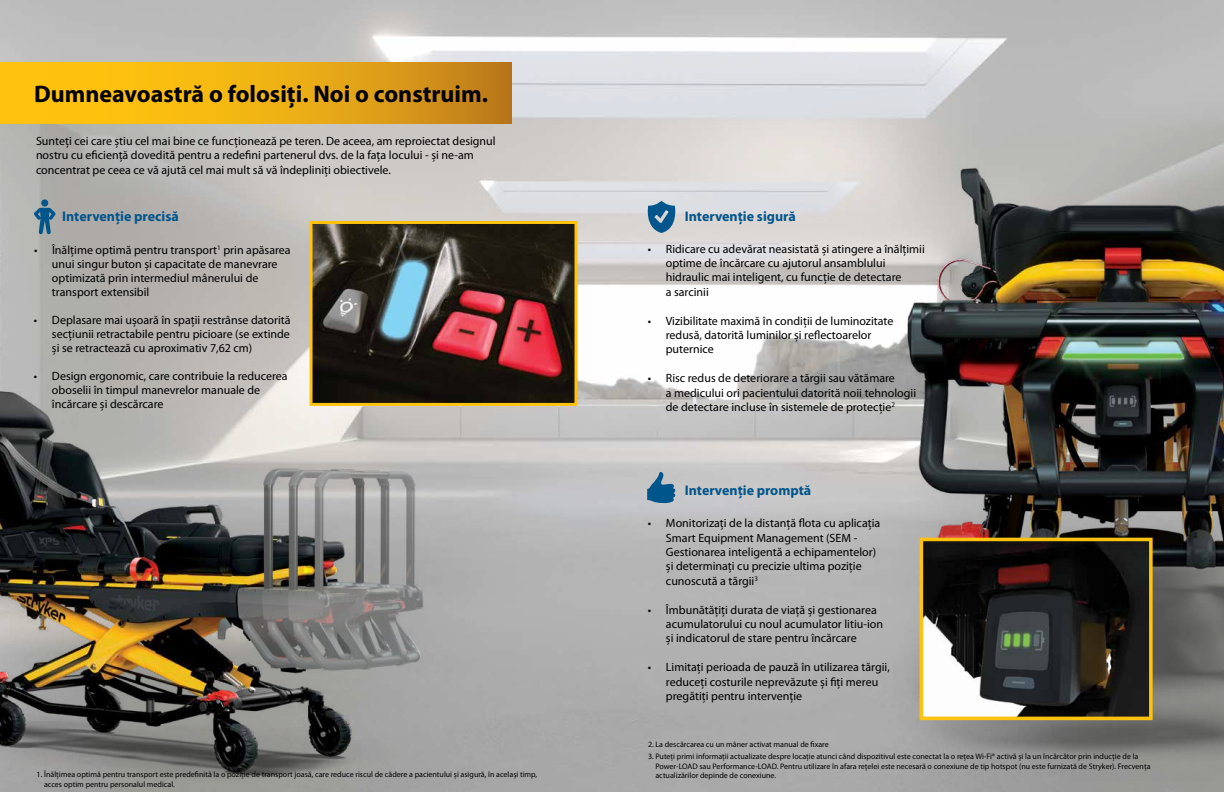
<style>
.page{position:relative;width:1224px;height:792px;background:#fff}
.page>*{position:absolute;margin:0;border:0;box-sizing:border-box;transform-origin:0 0}
.t1{font:700 24px "Myriad Pro";color:#000}
.t2{font:700 14px "Myriad Pro";color:#00558b}
.t3{font:12px/14.4px "Myriad Pro";color:#000}
.t4{font:8px/9.6px "Myriad Pro";color:#000}
</style>
<div class="page">
<img style="left:0;top:0;width:1224px;height:792px">
<img style="left:314px;top:225px;width:260px;height:177px">
<div style="left:310px;top:221px;width:268px;height:185px;border:3px solid #ffc20e"></div>
<img style="left:0;top:322px;width:463px;height:470px">
<img style="left:864px;top:124px;width:360px;height:657px">
<img style="left:925px;top:543px;width:223px;height:172px">
<div style="left:920px;top:538px;width:233px;height:182px;border:4px solid #ffc20e"></div>
<svg style="left:647px;top:472px;width:28px;height:31px"></svg>
<svg style="left:0;top:63px;width:511px;height:60px"></svg>
<svg style="left:34px;top:208px;width:22px;height:26px"></svg>
<div style="left:41px;top:199px;width:7px;height:8px;background:#00558a;border-radius:50%"></div>
<svg style="left:648px;top:201px;width:27px;height:32px"></svg>
<h1 class="t1" style="left:34px;top:78px;width:456px">Dumneavoastră o folosiți. Noi o construim.</h1>
<p class="t3" style="left:36px;top:134px;width:461px">Sunteți cei care știu cel mai bine ce funcționează pe teren. De aceea, am reproiectat designul nostru cu eficiență dovedită pentru a redefini partenerul dvs. de la fața locului - și ne-am concentrat pe ceea ce vă ajută cel mai mult să vă îndepliniți obiectivele.</p>
<p class="t2" style="left:62px;top:207px;width:118px">Intervenție precisă</p>
<p class="t3" style="left:52px;top:242px;width:240px;line-height:14px;text-indent:-18px">• Înălțime optimă pentru transport<sup>1</sup> prin apăsarea unui singur buton și capacitate de manevrare optimizată prin intermediul mânerului de transport extensibil</p>
<p class="t3" style="left:52px;top:312px;width:240px;line-height:14px;text-align:justify;text-indent:-18px">• Deplasare mai ușoară în spații restrânse datorită secțiunii retractabile pentru picioare (se extinde și se retractează cu aproximativ 7,62 cm)</p>
<p class="t3" style="left:52px;top:368px;width:237px;line-height:14px;text-indent:-18px">• Design ergonomic, care contribuie la reducerea oboselii în timpul manevrelor manuale de încărcare și descărcare</p>
<p class="t2" style="left:685px;top:208px;width:112px">Intervenție sigură</p>
<p class="t3" style="left:666px;top:241px;width:261px;text-indent:-18px">• Ridicare cu adevărat neasistată și atingere a înălțimii optime de încărcare cu ajutorul ansamblului hidraulic mai inteligent, cu funcție de detectare<br>a sarcinii</p>
<p class="t3" style="left:666px;top:313px;width:229px;text-indent:-18px">• Vizibilitate maximă în condiții de luminozitate redusă, datorită luminilor și reflectoarelor puternice</p>
<p class="t3" style="left:666px;top:371px;width:252px;text-indent:-18px">• Risc redus de deteriorare a tărgii sau vătămare<br>a medicului ori pacientului datorită noii tehnologii de detectare incluse în sistemele de protecție<sup>2</sup></p>
<p class="t2" style="left:685px;top:481px;width:128px">Intervenție promptă</p>
<p class="t3" style="left:666px;top:516px;width:216px;text-indent:-18px">• Monitorizați de la distanță flota cu aplicația Smart Equipment Management (SEM - Gestionarea inteligentă a echipamentelor) și determinați cu precizie ultima poziție cunoscută a tărgii<sup>3</sup></p>
<p class="t3" style="left:666px;top:602px;width:219px;text-indent:-18px">• Îmbunătățiți durata de viață și gestionarea acumulatorului cu noul acumulator litiu-ion și indicatorul de stare pentru încărcare</p>
<p class="t3" style="left:666px;top:660px;width:225px;text-indent:-18px">• Limitați perioada de pauză în utilizarea tărgii, reduceți costurile neprevăzute și fiți mereu pregătiți pentru intervenție</p>
<p class="t4" style="left:648px;top:739px;width:182px">2. La descărcarea cu un mâner activat manual de fixare</p>
<p class="t4" style="left:655px;top:752px;width:497px;text-indent:-7px">3. Puteți primi informații actualizate despre locație atunci când dispozitivul este conectat la o rețea Wi-Fi® activă și la un încărcător prin inducție de la<br>Power-LOAD sau Performance-LOAD. Pentru utilizare în afara rețelei este necesară o conexiune de tip hotspot (nu este furnizată de Stryker). Frecvența</p>
<p class="t4" style="left:37px;top:770px;width:502px">1. Înălțimea optimă pentru transport este predefinită la o poziție de transport joasă, care reduce riscul de cădere a pacientului și asigură, în același timp,</p>
<p class="t4" style="left:655px;top:771px;width:122px">actualizărilor depinde de conexiune.</p>
<p class="t4" style="left:44px;top:779px;width:132px">acces optim pentru personalul medical.</p>
</div>
